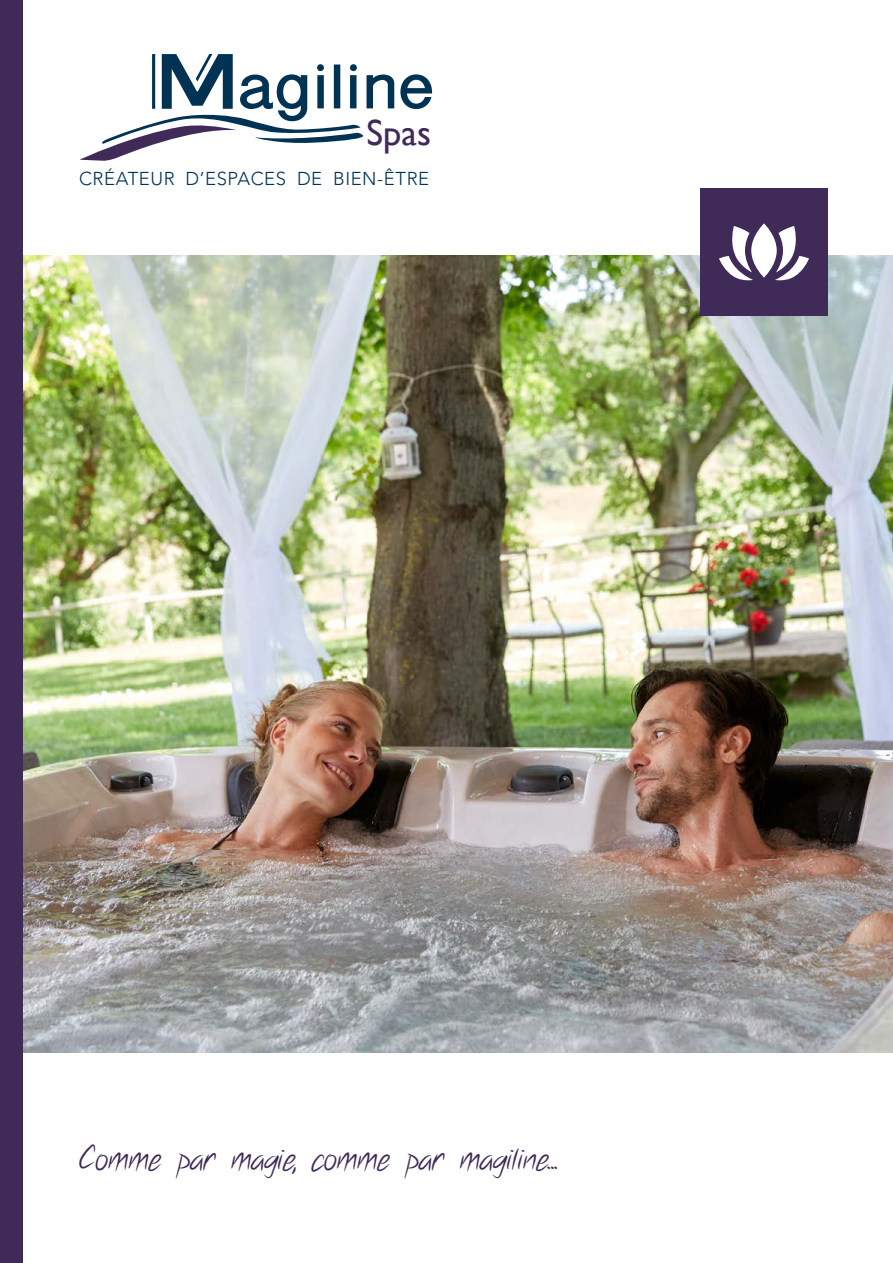
<style>
.page{position:relative;width:893px;height:1263px;background:#fff}
.page>*{position:absolute;margin:0;border:0;box-sizing:border-box;transform-origin:0 0}
.t1{font:36.45px "Gill Sans";color:#402a58}
.t2{font:31.5px "Notethis";color:#402a57}
.t3{font:300 18.6px "Avenir LT Std";letter-spacing:.03em;color:#003254}
</style>
<div class="page">
<img style="left:22px;top:255px;width:871px;height:798px">
<svg style="left:400px;top:74px;width:32px;height:35px"></svg>
<svg style="left:80px;top:54px;width:314px;height:107px"></svg>
<hr style="left:152px;top:54px;width:3px;height:55px;background:#003254">
<div style="left:700px;top:188px;width:128px;height:128px;background:#402a57"></div>
<svg style="left:775px;top:226px;width:34px;height:54px"></svg>
<svg style="left:719px;top:226px;width:34px;height:54px"></svg>
<svg style="left:751px;top:223px;width:26px;height:55px"></svg>
<div style="left:0;top:0;width:22px;height:1263px;background:#402a57"></div>
<p class="t1" style="left:366px;top:112px;width:66px">Spas</p>
<p class="t3" style="left:79px;top:167px;width:352px">CRÉATEUR D’ESPACES DE BIEN-ÊTRE</p>
<p class="t2" style="left:79px;top:1140px;width:480px">Comme par magie, comme par magiline...</p>
</div>
